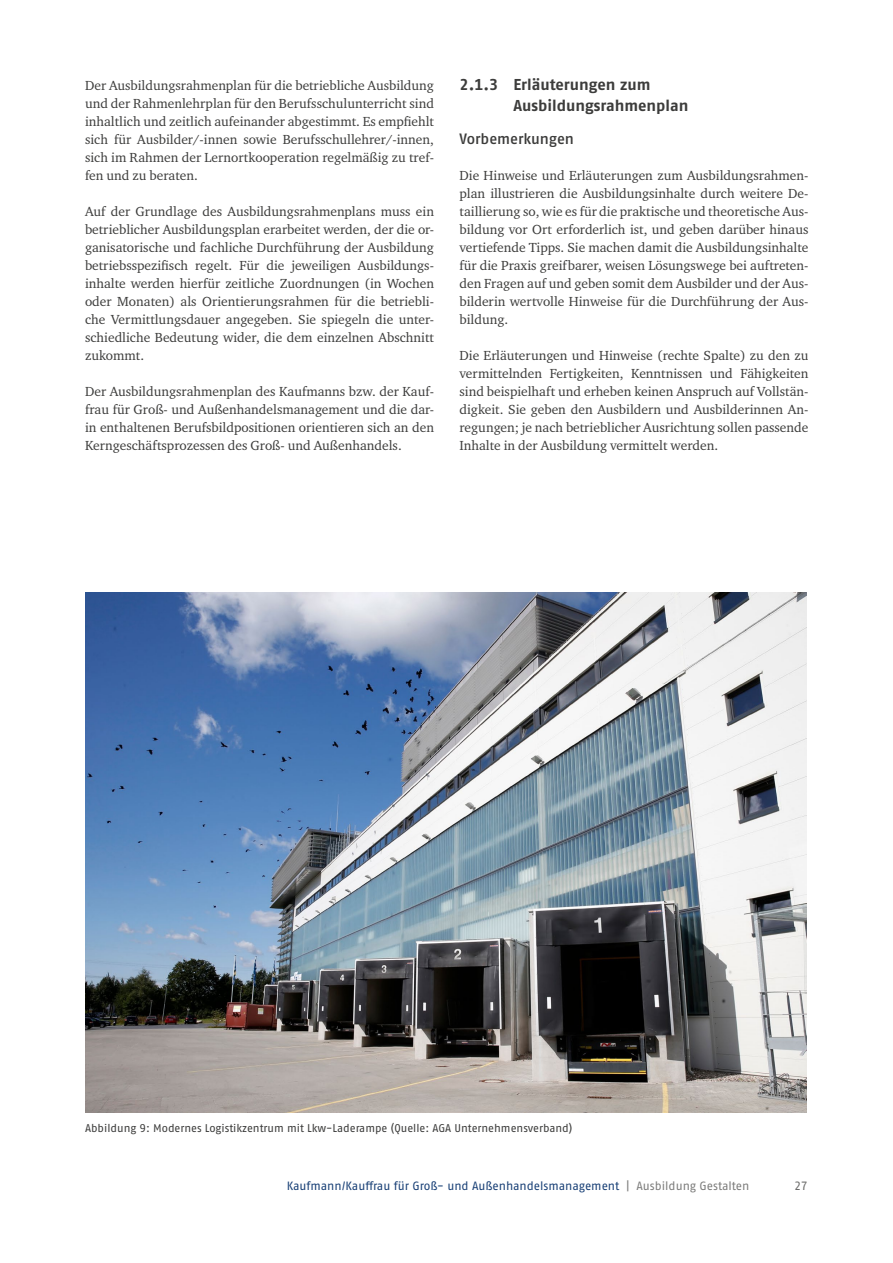
<style>
.page{position:relative;width:893px;height:1263px;background:#fff}
.page>*{position:absolute;margin:0;border:0;box-sizing:border-box;transform-origin:0 0}
.id559{font:700 15.75px/21px "Fago Pro";color:#3c3c3b}
.id560{font:500 15px "Fago Pro";letter-spacing:-.005em;color:#3c3c3b}
.id546{font:13.5px/18px "Charter ITC Pro";color:#3c3c3b;text-align:justify}
.t1{font:12px "Fago Pro";letter-spacing:-.005em;color:#194076}
.t2{font:12px "Fago Pro";color:#6b6b6a}
.id562{font:11.25px "Fago Pro";letter-spacing:-.005em;color:#3c3c3b}
.s1{color:#7c7c7b}
</style>
<div class="page">
<img style="left:85px;top:593px;width:722px;height:519px">
<p class="id546" style="left:85px;top:76px;width:350px">Der Ausbildungsrahmenplan für die betriebliche Ausbildung und der Rahmenlehrplan für den Berufsschulunterricht sind inhaltlich und zeitlich aufeinander abgestimmt. Es empfiehlt sich für Ausbilder/-innen sowie Berufsschullehrer/-innen, sich im Rahmen der Lernortkooperation regelmäßig zu tref&shy;fen und zu beraten.</p>
<p class="id546" style="left:85px;top:202px;width:350px">Auf der Grundlage des Ausbildungsrahmenplans muss ein betrieblicher Ausbildungsplan erarbeitet werden, der die or&shy;ganisatorische und fachliche Durchführung der Ausbildung betriebsspezifisch regelt. Für die jeweiligen Ausbildungs&shy;inhalte werden hierfür zeitliche Zuordnungen (in Wochen oder Monaten) als Orientierungsrahmen für die betriebli&shy;che Vermittlungsdauer angegeben. Sie spiegeln die unter&shy;schiedliche Bedeutung wider, die dem einzelnen Abschnitt zukommt.</p>
<p class="id546" style="left:85px;top:382px;width:350px">Der Ausbildungsrahmenplan des Kaufmanns bzw. der Kauf&shy;frau für Groß- und Außenhandelsmanagement und die dar&shy;in enthaltenen Berufsbildpositionen orientieren sich an den Kerngeschäftsprozessen des Groß- und Außenhandels.</p>
<h3 class="id559" style="left:513px;top:74px;width:176px;text-indent:-54px">2.1.3 Erläuterungen zum<br>Ausbildungsrahmenplan</h3>
<p class="id560" style="left:459px;top:130px;width:116px">Vorbemerkungen</p>
<p class="id546" style="left:459px;top:166px;width:350px">Die Hinweise und Erläuterungen zum Ausbildungsrahmen&shy;plan illustrieren die Ausbildungsinhalte durch weitere De&shy;taillierung so, wie es für die praktische und theoretische Aus&shy;bildung vor Ort erforderlich ist, und geben darüber hinaus vertiefende Tipps. Sie machen damit die Ausbildungsinhalte für die Praxis greifbarer, weisen Lösungswege bei auftreten&shy;den Fragen auf und geben somit dem Ausbilder und der Aus&shy;bilderin wertvolle Hinweise für die Durchführung der Aus&shy;bildung.</p>
<p class="id546" style="left:459px;top:346px;width:350px">Die Erläuterungen und Hinweise (rechte Spalte) zu den zu vermittelnden Fertigkeiten, Kenntnissen und Fähigkeiten sind beispielhaft und erheben keinen Anspruch auf Vollstän&shy;digkeit. Sie geben den Ausbildern und Ausbilderinnen An&shy;regungen; je nach betrieblicher Ausrichtung sollen passende Inhalte in der Ausbildung vermittelt werden.</p>
<p class="id562" style="left:85px;top:1121px;width:489px">Abbildung 9: Modernes Logistikzentrum mit Lkw-Laderampe (Quelle: AGA Unternehmensverband)</p>
<p class="t1" style="left:287px;top:1178px;width:464px">Kaufmann/Kauffrau für Groß- und Außenhandelsmanagement <span class="s1">| Ausbildung Gestalten</span></p>
<p class="t2" style="left:794px;top:1178px;width:15px">27</p>
</div>
